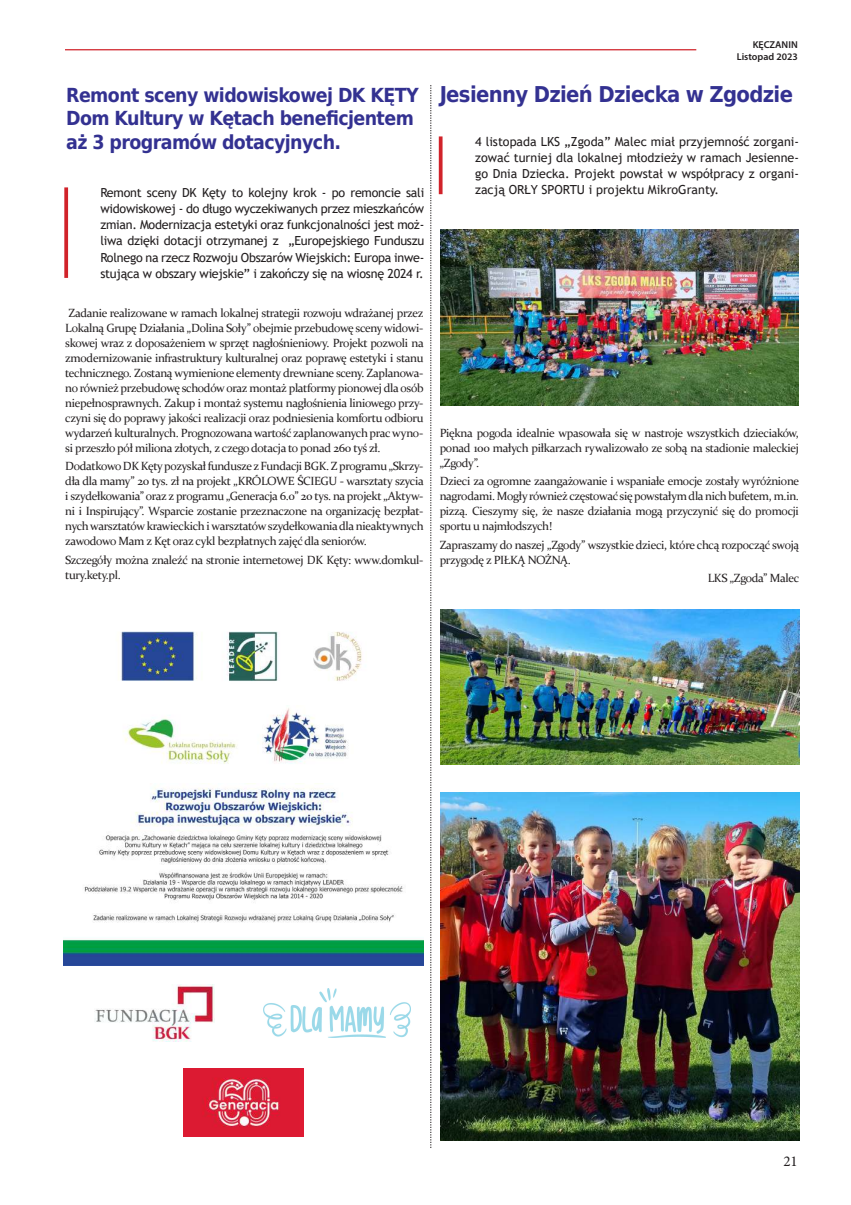
<style>
.page{position:relative;width:851px;height:1205px;background:#fff}
.page>*{position:absolute;margin:0;border:0;box-sizing:border-box;transform-origin:0 0}
.t1{font:700 21.88px "DejaVu Sans Condensed";letter-spacing:-.03em;color:#333191}
.t2{font:700 19.38px/23.2px "DejaVu Sans Condensed";letter-spacing:-.03em;color:#333191}
.t3{font:15px "Minion Pro";color:#231f20}
.t4{font:12.5px/16.2px "Trebuchet MS";letter-spacing:-.02em;color:#231f20;text-align:justify}
.t5{font:11.88px/15px "Constantia";letter-spacing:-.03em;color:#231f20;text-align:justify}
.t6{font:600 10px/12px "Myriad Pro";color:#231f20;text-align:right}
</style>
<div class="page">
<hr style="left:65px;top:49px;width:631px;height:1px;background:#d1232a">
<img style="left:121px;top:631px;width:241px;height:50px">
<img style="left:123px;top:708px;width:226px;height:56px">
<img style="left:64px;top:783px;width:359px;height:182px">
<img style="left:95px;top:984px;width:119px;height:57px">
<img style="left:263px;top:988px;width:148px;height:49px">
<img style="left:441px;top:610px;width:358px;height:154px">
<img style="left:440px;top:229px;width:358px;height:176px">
<img style="left:440px;top:792px;width:359px;height:348px">
<svg style="left:64px;top:187px;width:4px;height:91px"></svg>
<svg style="left:438px;top:136px;width:4px;height:58px"></svg>
<img style="left:183px;top:1068px;width:120px;height:68px">
<svg style="left:430px;top:85px;width:1px;height:1063px"></svg>
<h2 class="t2" style="left:66px;top:83px;width:354px">Remont sceny widowiskowej DK KĘTY<br>Dom Kultury w Kętach beneficjentem aż 3 programów dotacyjnych.</h2>
<p class="t4" style="left:100px;top:184px;width:325px">Remont sceny DK Kęty to kolejny krok - po remoncie sali widowiskowej - do długo wyczekiwanych przez mieszkańców zmian. Modernizacja estetyki oraz funkcjonalności jest moż&shy;liwa dzięki dotacji otrzymanej z „Europejskiego Funduszu Rolnego na rzecz Rozwoju Obszarów Wiejskich: Europa inwe&shy;stująca w obszary wiejskie” i zakończy się na wiosnę 2024 r.</p>
<p class="t5" style="left:65px;top:305px;width:360px">Zadanie realizowane w ramach lokalnej strategii rozwoju wdrażanej przez Lokalną Grupę Działania „Dolina Soły” obejmie przebudowę sceny widowi&shy;skowej wraz z doposażeniem w sprzęt nagłośnieniowy. Projekt pozwoli na zmodernizowanie infrastruktury kulturalnej oraz poprawę estetyki i stanu technicznego. Zostaną wymienione elementy drewniane sceny. Zaplanowa&shy;no również przebudowę schodów oraz montaż platformy pionowej dla osób niepełnosprawnych. Zakup i montaż systemu nagłośnienia liniowego przy&shy;czyni się do poprawy jakości realizacji oraz podniesienia komfortu odbioru wydarzeń kulturalnych. Prognozowana wartość zaplanowanych prac wyno&shy;si przeszło pół miliona złotych, z czego dotacja to ponad 260 tyś zł.</p>
<p class="t5" style="left:65px;top:458px;width:360px">Dodatkowo DK Kęty pozyskał fundusze z Fundacji BGK. Z programu „Skrzy&shy;dła dla mamy” 20 tys. zł na projekt „KRÓLOWE ŚCIEGU - warsztaty szycia i szydełkowania” oraz z programu „Generacja 6.0” 20 tys. na projekt „Aktyw&shy;ni i Inspirujący”. Wsparcie zostanie przeznaczone na organizację bezpłat&shy;nych warsztatów krawieckich i warsztatów szydełkowania dla nieaktywnych zawodowo Mam z Kęt oraz cykl bezpłatnych zajęć dla seniorów.</p>
<p class="t5" style="left:65px;top:552px;width:359px">Szczegóły można znaleźć na stronie internetowej DK Kęty: www.domkul&shy;tury.kety.pl.</p>
<p class="t6" style="left:736px;top:38px;width:63px">KĘCZANIN<br>Listopad 2023</p>
<h1 class="t1" style="left:439px;top:76px;width:355px">Jesienny Dzień Dziecka w Zgodzie</h1>
<p class="t4" style="left:475px;top:133px;width:325px">4 listopada LKS „Zgoda” Malec miał przyjemność zorgani&shy;zować turniej dla lokalnej młodzieży w ramach Jesienne&shy;go Dnia Dziecka. Projekt powstał w współpracy z organi&shy;zacją ORŁY SPORTU i projektu MikroGranty.</p>
<p class="t5" style="left:439px;top:425px;width:361px">Piękna pogoda idealnie wpasowała się w nastroje wszystkich dzieciaków, ponad 100 małych piłkarzach rywalizowało ze sobą na stadionie maleckiej „Zgody”.</p>
<p class="t5" style="left:439px;top:473px;width:361px">Dzieci za ogromne zaangażowanie i wspaniałe emocje zostały wyróżnione nagrodami. Mogły również częstować się powstałym dla nich bufetem, m.in. pizzą. Cieszymy się, że nasze działania mogą przyczynić się do promocji sportu u najmłodszych!</p>
<p class="t5" style="left:439px;top:537px;width:361px">Zapraszamy do naszej „Zgody” wszystkie dzieci, które chcą rozpocząć swoją przygodę z PIŁKĄ NOŻNĄ.</p>
<p class="t5" style="left:707px;top:570px;width:93px">LKS „Zgoda” Malec</p>
<p class="t3" style="left:783px;top:1151px;width:16px">21</p>
</div>
